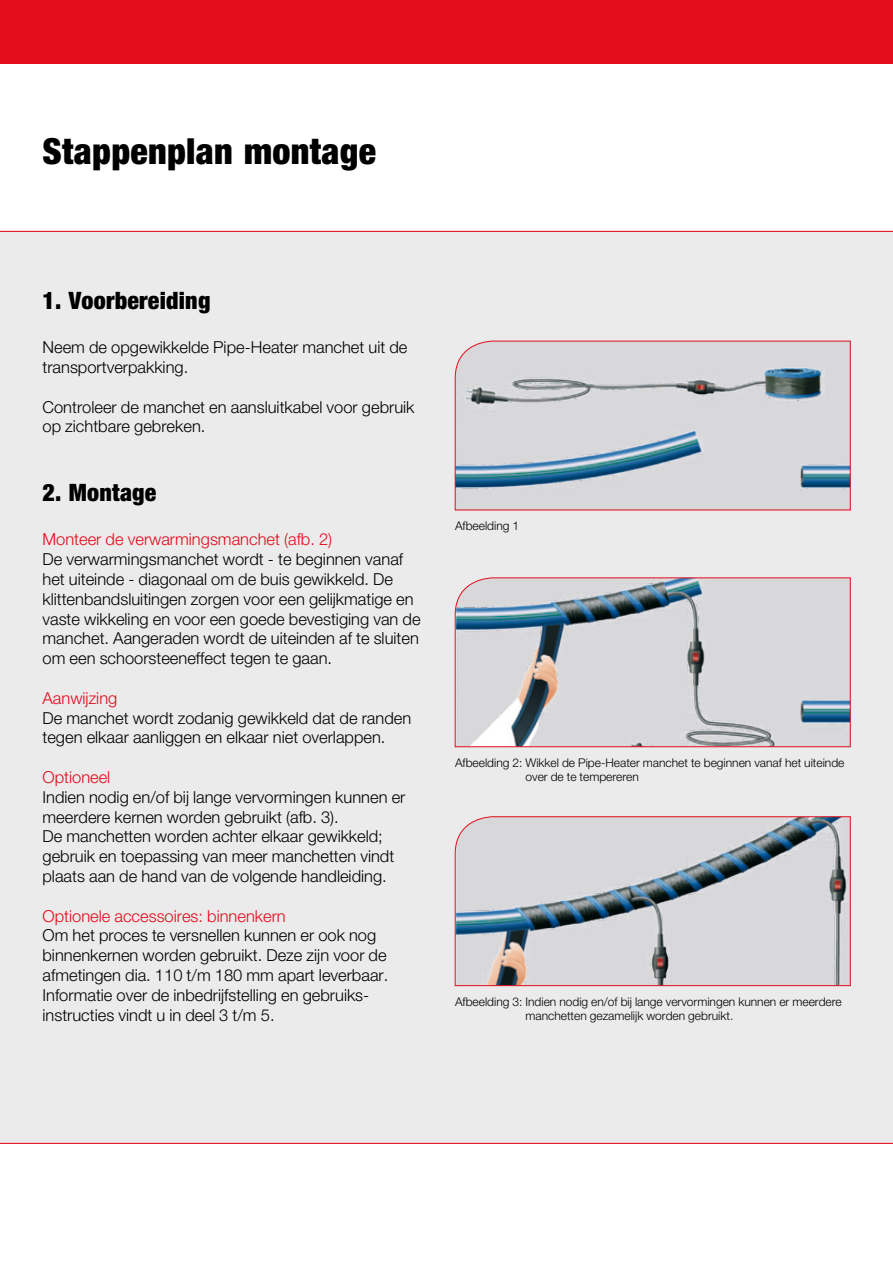
<style>
.page{position:relative;width:893px;height:1263px;background:#fff}
.page>*{position:absolute;margin:0;border:0;box-sizing:border-box;transform-origin:0 0}
.t1{font:900 condensed 36px "Helvetica Neue LT";letter-spacing:.01em;color:#000}
.t2{font:900 condensed 24px "Helvetica Neue LT";letter-spacing:.01em;color:#000}
.t3{font:300 16.5px/19.8px "Helvetica Neue LT";color:#000}
.t4{font:300 16.5px "Helvetica Neue LT";color:#e30c1b}
.t5{font:300 12px/14.4px "Helvetica Neue LT";color:#000}
</style>
<div class="page">
<div style="left:0;top:231px;width:893px;height:913px;background:#ebebec"></div>
<div style="left:0;top:0;width:893px;height:64px;background:#e30c1b"></div>
<svg style="left:455px;top:341px;width:396px;height:169px;background:#c3c7cc"></svg>
<svg style="left:455px;top:577px;width:396px;height:170px;background:#c3c4c8"></svg>
<svg style="left:455px;top:816px;width:396px;height:170px;background:#bfbfc4"></svg>
<h1 class="t1" style="left:43px;top:129px;width:335px">Stappenplan montage</h1>
<h2 class="t2" style="left:43px;top:285px;width:169px">1. Voorbereiding</h2>
<p class="t3" style="left:43px;top:337px;width:366px">Neem de opgewikkelde Pipe-Heater manchet uit de transportverpakking.</p>
<p class="t3" style="left:43px;top:396px;width:373px">Controleer de manchet en aansluitkabel voor gebruik op zichtbare gebreken.</p>
<h2 class="t2" style="left:43px;top:477px;width:115px">2. Montage</h2>
<p class="t4" style="left:43px;top:529px;width:291px">Monteer de verwarmingsmanchet (afb. 2)</p>
<p class="t3" style="left:43px;top:549px;width:380px">De verwarmingsmanchet wordt - te beginnen vanaf het uiteinde - diagonaal om de buis gewikkeld. De klittenbandsluitingen zorgen voor een gelijkmatige en vaste wikkeling en voor een goede bevestiging van de manchet. Aangeraden wordt de uiteinden af te sluiten om een schoorsteeneffect tegen te gaan.</p>
<p class="t4" style="left:43px;top:688px;width:76px">Aanwijzing</p>
<p class="t3" style="left:43px;top:707px;width:370px">De manchet wordt zodanig gewikkeld dat de randen tegen elkaar aanliggen en elkaar niet overlappen.</p>
<p class="t4" style="left:43px;top:767px;width:69px">Optioneel</p>
<p class="t3" style="left:43px;top:787px;width:364px">Indien nodig en/of bij lange vervormingen kunnen er meerdere kernen worden gebruikt (afb. 3).<br>De manchetten worden achter elkaar gewikkeld; gebruik en toepassing van meer manchetten vindt plaats aan de hand van de volgende handleiding.</p>
<p class="t4" style="left:43px;top:905px;width:245px">Optionele accessoires: binnenkern</p>
<p class="t3" style="left:43px;top:925px;width:347px">Om het proces te versnellen kunnen er ook nog binnenkernen worden gebruikt. Deze zijn voor de afmetingen dia. 110 t/m 180 mm apart leverbaar.<br>Informatie over de inbedrijfstelling en gebruiks&shy;instructies vindt u in deel 3 t/m 5.</p>
<p class="t5" style="left:455px;top:519px;width:66px">Afbeelding 1</p>
<p class="t5" style="left:525px;top:755px;width:320px;text-indent:-70px">Afbeelding 2: Wikkel de Pipe-Heater manchet te beginnen vanaf het uiteinde over de te tempereren</p>
<p class="t5" style="left:525px;top:994px;width:318px;text-indent:-70px">Afbeelding 3: Indien nodig en/of bij lange vervormingen kunnen er meerdere manchetten gezamelijk worden gebruikt.</p>
</div>
